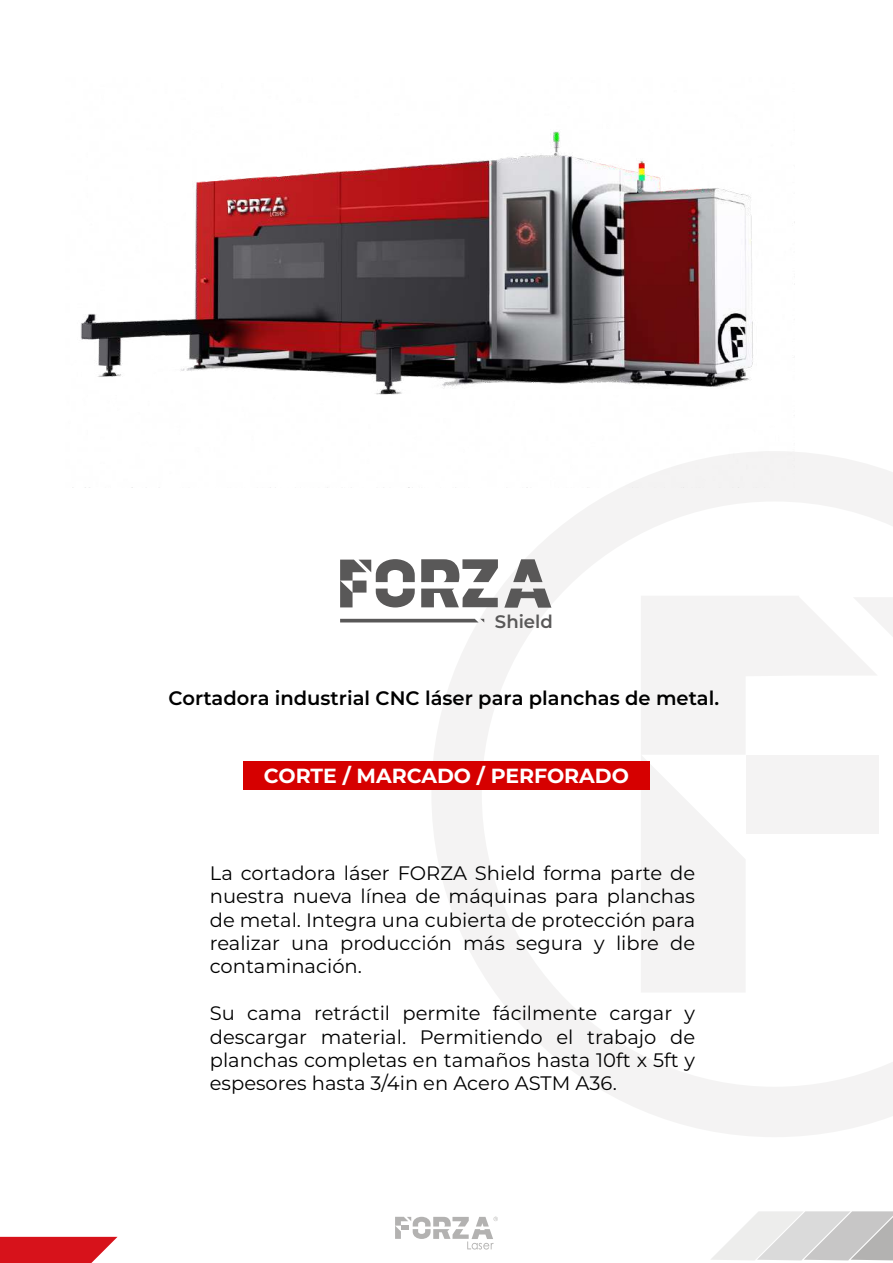
<style>
.page{position:relative;width:893px;height:1263px;background:#fff}
.page>*{position:absolute;margin:0;border:0;box-sizing:border-box;transform-origin:0 0}
.t1{font:700 20.4px "Montserrat";color:#fff}
.t2{font:19.5px/23.4px "Montserrat";color:#000;text-align:justify}
.t3{font:600 19.5px "Montserrat";color:#000}
.t4{font:600 18.15px "Montserrat";color:#595858}
</style>
<div class="page">
<svg style="left:711px;top:1211px;width:182px;height:49px"></svg>
<svg style="left:0;top:1237px;width:118px;height:26px;background:#db2d35"></svg>
<svg style="left:395px;top:1217px;width:103px;height:32px"></svg>
<svg style="left:431px;top:452px;width:461px;height:685px"></svg>
<div style="left:243px;top:762px;width:407px;height:28px;background:#d60000"></div>
<img style="left:80px;top:130px;width:715px;height:357px">
<svg style="left:504px;top:588px;width:47px;height:20px"></svg>
<svg style="left:513px;top:559px;width:30px;height:23px"></svg>
<svg style="left:421px;top:559px;width:77px;height:23px"></svg>
<svg style="left:421px;top:588px;width:77px;height:19px"></svg>
<svg style="left:340px;top:559px;width:75px;height:48px"></svg>
<svg style="left:340px;top:619px;width:144px;height:3px"></svg>
<p class="t4" style="left:495px;top:609px;width:59px">Shield</p>
<p class="t3" style="left:168px;top:684px;width:552px">Cortadora industrial CNC láser para planchas de metal.</p>
<p class="t1" style="left:264px;top:761px;width:367px">CORTE / MARCADO / PERFORADO</p>
<p class="t2" style="left:210px;top:860px;width:487px">La cortadora láser FORZA Shield forma parte de nuestra nueva línea de máquinas para planchas de metal. Integra una cubierta de protección para realizar una producción más segura y libre de contaminación.</p>
<p class="t2" style="left:210px;top:1001px;width:487px">Su cama retráctil permite fácilmente cargar y descargar material. Permitiendo el trabajo de planchas completas en tamaños hasta 10ft x 5ft y espesores hasta 3/4in en Acero ASTM A36.</p>
</div>
